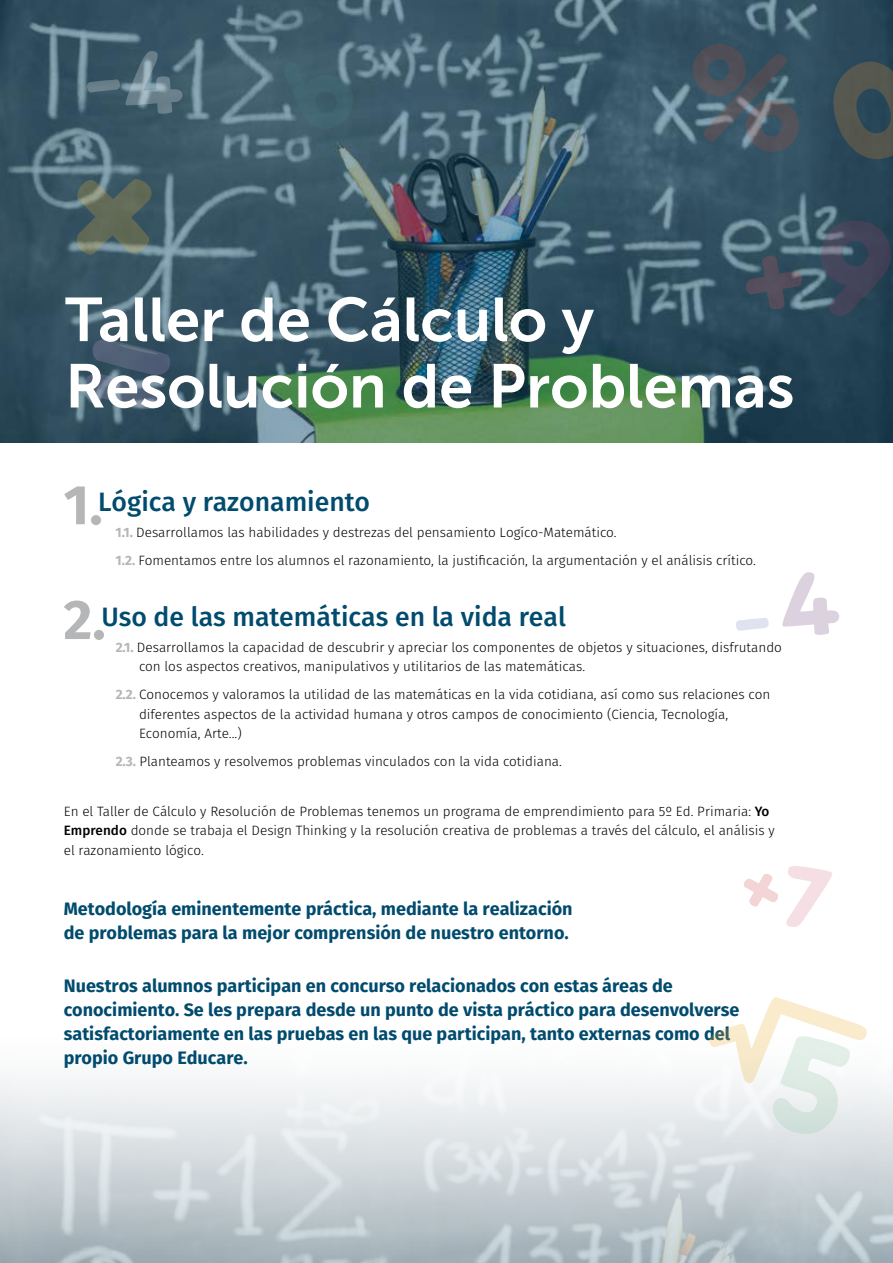
<style>
.page{position:relative;width:893px;height:1263px;background:#fff}
.page>*{position:absolute;margin:0;border:0;box-sizing:border-box;transform-origin:0 0}
.t1{font:61.5px/66.3px "Museo Sans 700";color:#fff}
.t2{font:700 55.8px "Fira Sans";color:#b4b6b7}
.t3{font:500 26.55px "Fira Sans";color:#004b6e}
.t4{font:700 18px/24px "Fira Sans";color:#004b6e}
.t5{font:300 13.5px/19.5px "Fira Sans";color:#000}
.s1{font-weight:700;color:#b4b6b7}
.s2{font-weight:700;font-size:55.8px;color:#b4b6b7}
.s3{font-weight:500}
</style>
<div class="page">
<img style="left:0;top:0;width:893px;height:442px">
<svg style="left:832px;top:60px;width:61px;height:101px;background:#425052"></svg>
<svg style="left:75px;top:178px;width:78px;height:78px;background:#5a6b64"></svg>
<svg style="left:693px;top:44px;width:106px;height:108px;background:#495a66"></svg>
<svg style="left:82px;top:338px;width:90px;height:73px;background:#4b6174"></svg>
<svg style="left:86px;top:51px;width:98px;height:64px;background:#4c6876"></svg>
<svg style="left:282px;top:60px;width:73px;height:70px;background:#436471"></svg>
<svg style="left:816px;top:217px;width:77px;height:104px;background:#3a4a5d"></svg>
<svg style="left:742px;top:252px;width:65px;height:60px;background:#435463"></svg>
<svg style="left:708px;top:997px;width:160px;height:138px"></svg>
<svg style="left:736px;top:618px;width:33px;height:13px"></svg>
<svg style="left:782px;top:572px;width:57px;height:63px"></svg>
<svg style="left:744px;top:866px;width:89px;height:61px"></svg>
<h1 class="t1" style="left:65px;top:287px;width:731px">Taller de Cálculo y<br>Resolución de Problemas</h1>
<h2 class="t2" style="left:63px;top:458px;width:41px">1.</h2>
<h3 class="t3" style="left:98px;top:480px;width:273px">Lógica y razonamiento</h3>
<p class="t5" style="left:116px;top:518px;width:642px;line-height:28px"><span class="s1">1.1.</span> Desarrollamos las habilidades y destrezas del pensamiento Logíco-Matemático.<br><span class="s1">1.2.</span> Fomentamos entre los alumnos el razonamiento, la justificación, la argumentación y el análisis crítico.</p>
<h3 class="t3" style="left:63px;top:595px;width:504px"><span class="s2">2.</span>Uso de las matemáticas en la vida real</h3>
<p class="t5" style="left:139px;top:637px;width:644px;text-indent:-23px"><span class="s1">2.1.</span> Desarrollamos la capacidad de descubrir y apreciar los componentes de objetos y situaciones, disfrutando con los aspectos creativos, manipulativos y utilitarios de las matemáticas.</p>
<p class="t5" style="left:139px;top:685px;width:633px;text-indent:-23px"><span class="s1">2.2.</span> Conocemos y valoramos la utilidad de las matemáticas en la vida cotidiana, así como sus relaciones con diferentes aspectos de la actividad humana y otros campos de conocimiento (Ciencia, Tecnología,<br>Economía, Arte...)</p>
<p class="t5" style="left:116px;top:752px;width:448px"><span class="s1">2.3.</span> Planteamos y resolvemos problemas vinculados con la vida cotidiana.</p>
<p class="t5" style="left:64px;top:801px;width:712px">En el Taller de Cálculo y Resolución de Problemas tenemos un programa de emprendimiento para 5º Ed. Primaria: <span class="s3">Yo<br>Emprendo</span> donde se trabaja el Design Thinking y la resolución creativa de problemas a través del cálculo, el análisis y el razonamiento lógico.</p>
<h3 class="t4" style="left:64px;top:896px;width:510px">Metodología eminentemente práctica, mediante la realización de problemas para la mejor comprensión de nuestro entorno.</h3>
<p class="t4" style="left:64px;top:973px;width:677px">Nuestros alumnos participan en concurso relacionados con estas áreas de conocimiento. Se les prepara desde un punto de vista práctico para desenvolverse satisfactoriamente en las pruebas en las que participan, tanto externas como del propio Grupo Educare.</p>
</div>
